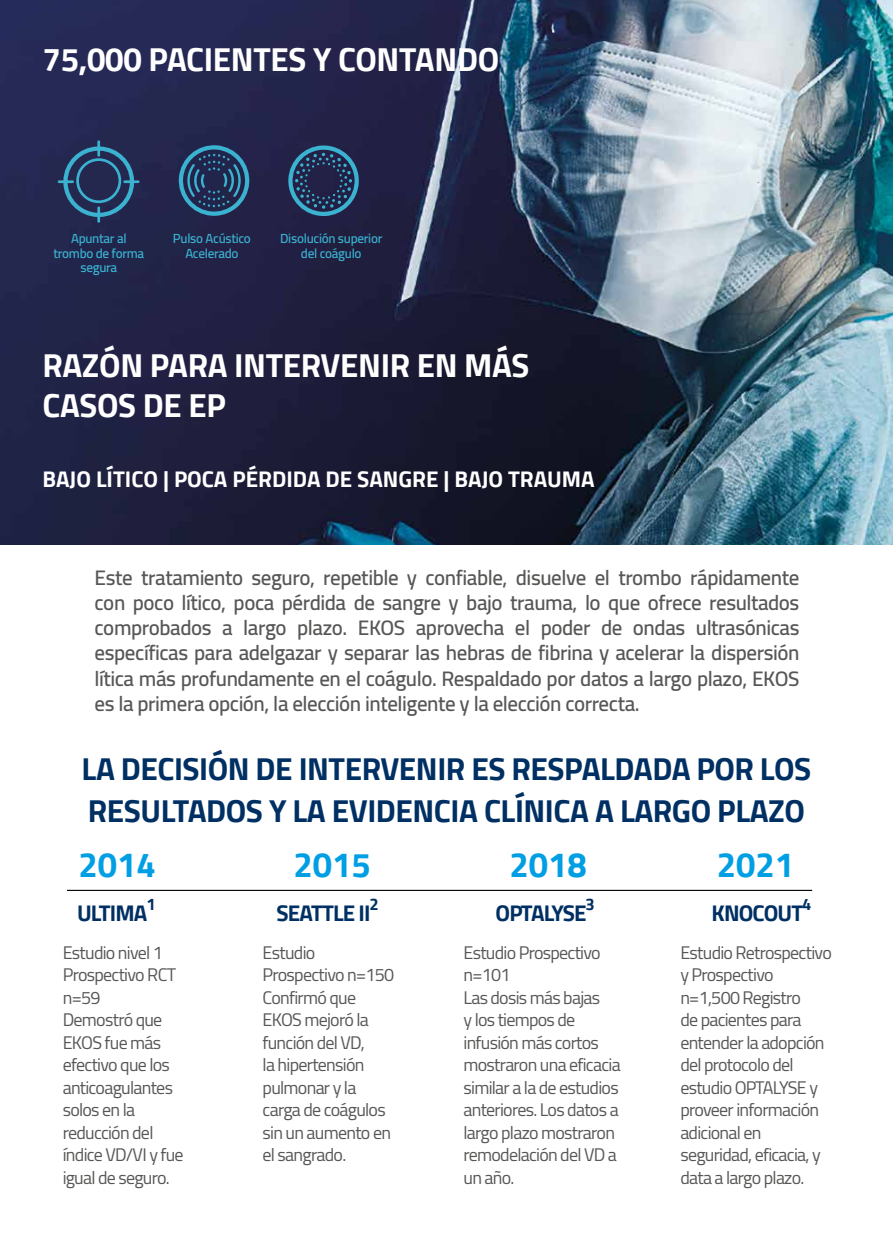
<style>
.page{position:relative;width:893px;height:1234px;background:#fff}
.page>*{position:absolute;margin:0;border:0;box-sizing:border-box;transform-origin:0 0}
.t1{font:700 34.5px "Cairo";color:#009fe3}
.t2{font:700 33px/39.6px "Cairo";letter-spacing:-.01em;color:#fff}
.t3{font:700 31.5px/42px "Cairo";letter-spacing:-.015em;color:#003063}
.t4{font:700 22.5px "Cairo";color:#fff}
.t5{font:700 22.5px "Cairo";letter-spacing:-.04em;color:#003063}
.t6{font:700 22.5px "Cairo";letter-spacing:-.06em;color:#003063}
.t7{font:600 21px/25.2px "Cairo";letter-spacing:-.02em;color:#575756;text-align:justify}
.t8{font:18px/22.5px "Cairo";letter-spacing:-.04em;color:#575756}
.t9{font:700 16.5px "Cairo";color:#003063}
.t10{font:600 13.2px/14.2px "Cairo";letter-spacing:-.02em;color:#3ab2d0;text-align:center}
</style>
<div class="page">
<img style="left:0;top:0;width:893px;height:544px">
<svg style="left:287px;top:144px;width:73px;height:73px"></svg>
<svg style="left:177px;top:144px;width:74px;height:72px"></svg>
<svg style="left:58px;top:140px;width:82px;height:83px"></svg>
<hr style="left:67px;top:889px;width:745px;height:1px;background:#000">
<h2 class="t2" style="left:43px;top:39px;width:458px">75,000 PACIENTES Y CONTANDO</h2>
<p class="t10" style="left:53px;top:231px;width:92px">Apuntar al trombo de forma segura</p>
<p class="t10" style="left:173px;top:231px;width:79px">Pulso Acústico<br>Acelerado</p>
<p class="t10" style="left:280px;top:231px;width:104px">Disolución superior del coágulo</p>
<h2 class="t2" style="left:43px;top:346px;width:488px">RAZÓN PARA INTERVENIR EN MÁS<br>CASOS DE EP</h2>
<p class="t4" style="left:43px;top:465px;width:554px">BAJO LÍTICO | POCA PÉRDIDA DE SANGRE | BAJO TRAUMA</p>
<p class="t7" style="left:95px;top:564px;width:706px">Este tratamiento seguro, repetible y confiable, disuelve el trombo rápidamente con poco lítico, poca pérdida de sangre y bajo trauma, lo que ofrece resultados comprobados a largo plazo. EKOS aprovecha el poder de ondas ultrasónicas específicas para adelgazar y separar las hebras de fibrina y acelerar la dispersión lítica más profundamente en el coágulo. Respaldado por datos a largo plazo, EKOS es la primera opción, la elección inteligente y la elección correcta.</p>
<h3 class="t3" style="left:82px;top:748px;width:731px">LA DECISIÓN DE INTERVENIR ES RESPALDADA POR LOS<br>RESULTADOS Y LA EVIDENCIA CLÍNICA A LARGO PLAZO</h3>
<h1 class="t1" style="left:78px;top:844px;width:79px">2014</h1>
<h1 class="t1" style="left:294px;top:844px;width:79px">2015</h1>
<h1 class="t1" style="left:510px;top:844px;width:79px">2018</h1>
<h1 class="t1" style="left:717px;top:844px;width:79px">2021</h1>
<p class="t5" style="left:77px;top:899px;width:72px">ULTIMA</p>
<p class="t9" style="left:369px;top:894px;width:11px">2</p>
<p class="t9" style="left:586px;top:894px;width:11px">3</p>
<p class="t9" style="left:146px;top:894px;width:11px">1</p>
<p class="t9" style="left:802px;top:894px;width:11px">4</p>
<p class="t5" style="left:277px;top:899px;width:95px">SEATTLE II</p>
<p class="t6" style="left:496px;top:899px;width:92px">OPTALYSE</p>
<p class="t5" style="left:712px;top:899px;width:93px">KNOCOUT</p>
<p class="t8" style="left:63px;top:940px;width:122px">Estudio nivel 1<br>Prospectivo RCT n=59<br>Demostró que<br>EKOS fue más efectivo que los anticoagulantes solos en la reducción del índice VD/VI y fue igual de seguro.</p>
<p class="t8" style="left:263px;top:940px;width:133px">Estudio<br>Prospectivo n=150<br>Confirmó que<br>EKOS mejoró la función del VD,<br>la hipertensión pulmonar y la carga de coágulos sin un aumento en el sangrado.</p>
<p class="t8" style="left:463px;top:940px;width:159px">Estudio Prospectivo n=101<br>Las dosis más bajas<br>y los tiempos de infusión más cortos mostraron una eficacia similar a la de estudios anteriores. Los datos a largo plazo mostraron remodelación del VD a un año.</p>
<p class="t8" style="left:680px;top:940px;width:153px">Estudio Retrospectivo y Prospectivo n=1,500 Registro<br>de pacientes para entender la adopción del protocolo del estudio OPTALYSE y proveer información adicional en seguridad, eficacia, y data a largo plazo.</p>
</div>
